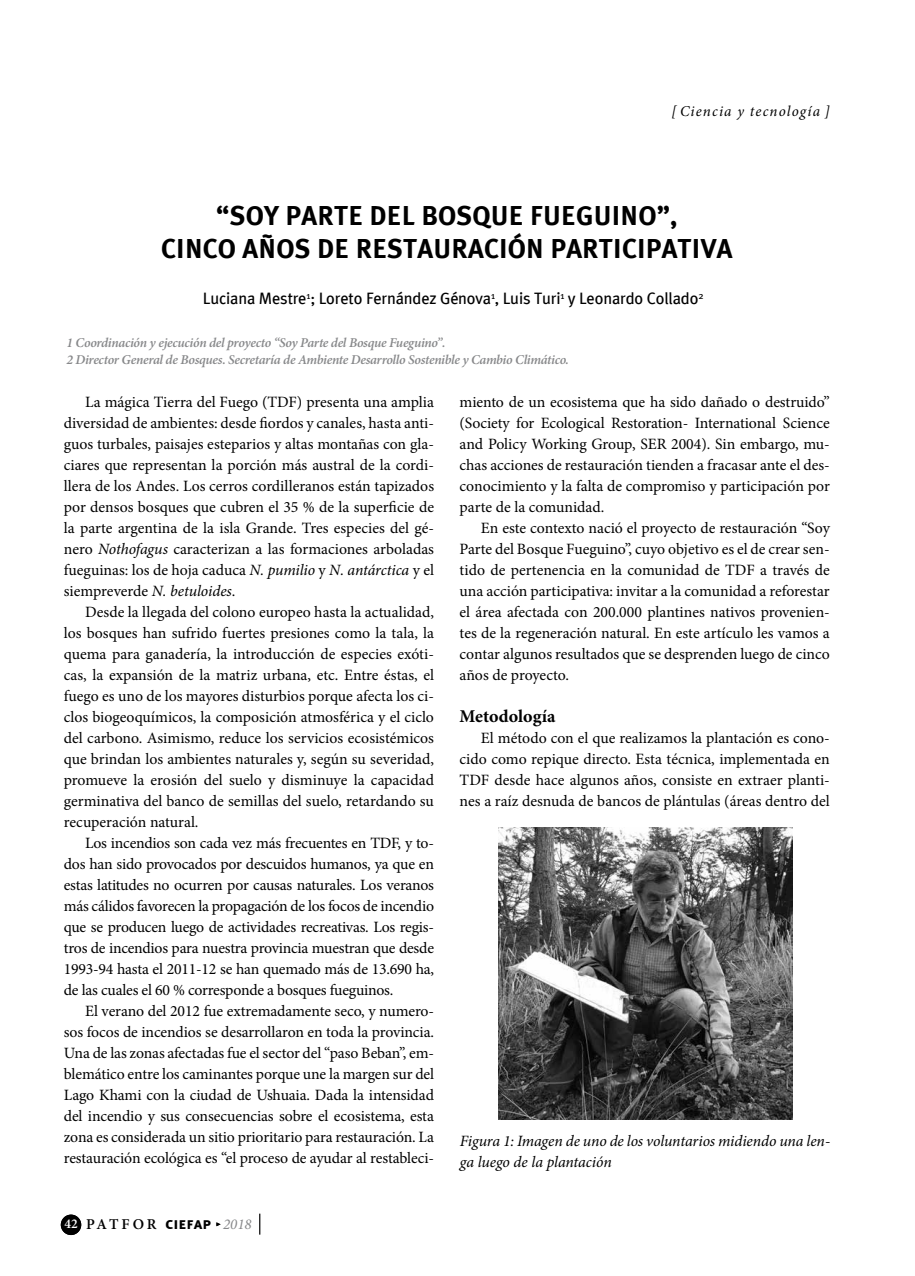
<style>
.page{position:relative;width:915px;height:1276px;background:#fff}
.page>*{position:absolute;margin:0;border:0;box-sizing:border-box;transform-origin:0 0}
.t1{font:700 27px/33px "Meta Plus";letter-spacing:.01em;color:#000;text-align:center}
.t2{font:700 18px "Minion Pro";letter-spacing:.005em;color:#000}
.t3{font:16.5px "Meta Plus";letter-spacing:-.01em;color:#000}
.t4{font:15.75px/21px "Minion Pro";letter-spacing:-.005em;color:#000;text-align:justify}
.t5{font:italic 15.75px/21px "Minion Pro";letter-spacing:-.005em;color:#000}
.t6{font:italic 15px "Minion Pro";letter-spacing:.075em;color:#000}
.t7{font:600 15px "Minion Pro";color:#000}
.t8{font:italic 600 13.5px/16.5px "Minion Pro";letter-spacing:-.025em;color:#87888a}
.t9{font:600 13.5px "Minion Pro";color:#fff}
.t10{font:10.5px "Meta Plus Bold Caps";color:#000}
.s1{font-style:italic}
.s2{font-family:"Meta Plus Bold Caps";font-weight:400;font-size:16.5px}
.s3{font-weight:400;font-style:italic;color:#87888a}
</style>
<div class="page">
<svg style="left:259px;top:1213px;width:1px;height:21px"></svg>
<div style="left:61px;top:1214px;width:20px;height:21px;background:#000;border-radius:50%"></div>
<img style="left:498px;top:827px;width:294px;height:292px">
<p class="t6" style="left:671px;top:101px;width:160px">[ Ciencia y tecnología ]</p>
<h1 class="t1" style="left:161px;top:199px;width:572px">“SOY PARTE DEL BOSQUE FUEGUINO”,<br>CINCO AÑOS DE RESTAURACIÓN PARTICIPATIVA</h1>
<p class="t3" style="left:203px;top:289px;width:502px">Luciana Mestre<sup>1</sup>; Loreto Fernández Génova<sup>1</sup>, Luis Turi<sup>1</sup> y Leonardo Collado<sup>2</sup></p>
<p class="t8" style="left:66px;top:334px;width:504px">1 Coordinación y ejecución del proyecto “Soy Parte del Bosque Fueguino”.<br>2 Director General de Bosques. Secretaría de Ambiente Desarrollo Sostenible y Cambio Climático.</p>
<p class="t4" style="left:64px;top:391px;width:371px;text-indent:21px">La mágica Tierra del Fuego (TDF) presenta una amplia diversidad de ambientes: desde fiordos y canales, hasta anti&shy;guos turbales, paisajes esteparios y altas montañas con gla&shy;ciares que representan la porción más austral de la cordi&shy;llera de los Andes. Los cerros cordilleranos están tapizados por densos bosques que cubren el 35 % de la superficie de la parte argentina de la isla Grande. Tres especies del gé&shy;nero <span class="s1">Nothofagus</span> caracterizan a las formaciones arboladas fueguinas: los de hoja caduca <span class="s1">N. pumilio</span> y <span class="s1">N. antárctica</span> y el siempreverde <span class="s1">N. betuloides</span>.</p>
<p class="t4" style="left:64px;top:601px;width:371px;text-indent:21px">Desde la llegada del colono europeo hasta la actualidad, los bosques han sufrido fuertes presiones como la tala, la quema para ganadería, la introducción de especies exóti&shy;cas, la expansión de la matriz urbana, etc. Entre éstas, el fuego es uno de los mayores disturbios porque afecta los ci&shy;clos biogeoquímicos, la composición atmosférica y el ciclo del carbono. Asimismo, reduce los servicios ecosistémicos que brindan los ambientes naturales y, según su severidad, promueve la erosión del suelo y disminuye la capacidad germinativa del banco de semillas del suelo, retardando su recuperación natural.</p>
<p class="t4" style="left:64px;top:832px;width:371px;text-indent:21px">Los incendios son cada vez más frecuentes en TDF, y to&shy;dos han sido provocados por descuidos humanos, ya que en estas latitudes no ocurren por causas naturales. Los veranos más cálidos favorecen la propagación de los focos de incendio que se producen luego de actividades recreativas. Los regis&shy;tros de incendios para nuestra provincia muestran que desde 1993-94 hasta el 2011-12 se han quemado más de 13.690 ha, de las cuales el 60 % corresponde a bosques fueguinos.</p>
<p class="t4" style="left:64px;top:1000px;width:371px;text-indent:21px">El verano del 2012 fue extremadamente seco, y numero&shy;sos focos de incendios se desarrollaron en toda la provincia.<br>Una de las zonas afectadas fue el sector del “paso Beban”, em&shy;blemático entre los caminantes porque une la margen sur del Lago Khami con la ciudad de Ushuaia. Dada la intensidad del incendio y sus consecuencias sobre el ecosistema, esta zona es considerada un sitio prioritario para restauración. La restauración ecológica es “el proceso de ayudar al restableci-</p>
<p class="t7" style="left:86px;top:1214px;width:167px">PAT F O R <span class="s2">ciefap</span> <span class="s3">2018</span></p>
<p class="t9" style="left:64px;top:1214px;width:15px">42</p>
<p class="t10" style="left:216px;top:1218px;width:7px">•</p>
<p class="t4" style="left:459px;top:391px;width:371px">miento de un ecosistema que ha sido dañado o destruido” (Society for Ecological Restoration- International Science and Policy Working Group, SER 2004). Sin embargo, mu&shy;chas acciones de restauración tienden a fracasar ante el des&shy;conocimiento y la falta de compromiso y participación por parte de la comunidad.</p>
<p class="t4" style="left:459px;top:517px;width:371px;text-indent:21px">En este contexto nació el proyecto de restauración “Soy Parte del Bosque Fueguino”, cuyo objetivo es el de crear sen&shy;tido de pertenencia en la comunidad de TDF a través de una acción participativa: invitar a la comunidad a reforestar el área afectada con 200.000 plantines nativos provenien&shy;tes de la regeneración natural. En este artículo les vamos a contar algunos resultados que se desprenden luego de cinco años de proyecto.</p>
<p class="t2" style="left:459px;top:703px;width:97px">Metodología</p>
<p class="t4" style="left:459px;top:727px;width:371px;text-indent:21px">El método con el que realizamos la plantación es cono&shy;cido como repique directo. Esta técnica, implementada en TDF desde hace algunos años, consiste en extraer planti&shy;nes a raíz desnuda de bancos de plántulas (áreas dentro del</p>
<p class="t5" style="left:459px;top:1130px;width:372px">Figura 1: Imagen de uno de los voluntarios midiendo una len&shy;ga luego de la plantación</p>
</div>
